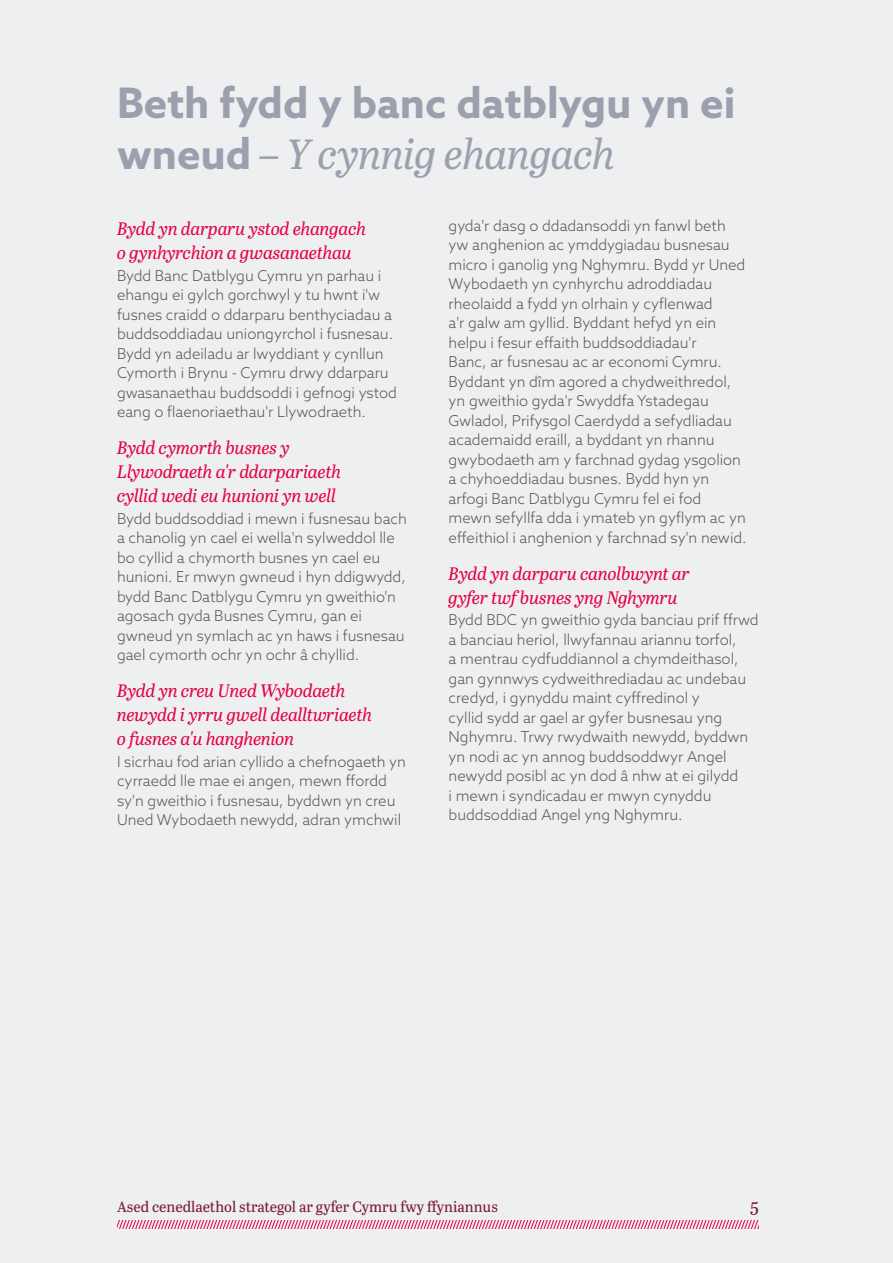
<style>
.page{position:relative;width:893px;height:1263px;background:#eeeff1}
.page>*{position:absolute;margin:0;border:0;box-sizing:border-box;transform-origin:0 0}
.t1{font:700 42px "Azo Sans";color:#9d9fae}
.t2{font:italic 42px "Abril Titling";letter-spacing:-.005em;color:#9d9fae}
.t3{font:italic 18px/24px "Abril Titling";letter-spacing:-.005em;color:#e40040}
.t4{font:18px "Abril Titling";color:#7b1b36}
.t5{font:300 15px/19.5px "Azo Sans";color:#575756}
.t6{font:15px "Abril Titling";color:#7b1b36}
.s1{font-family:"Azo Sans";font-weight:700;font-style:normal}
</style>
<div class="page">
<svg style="left:117px;top:1220px;width:642px;height:9px"></svg>
<h1 class="t1" style="left:117px;top:75px;width:620px">Beth fydd y banc datblygu yn ei</h1>
<h1 class="t2" style="left:117px;top:123px;width:499px"><span class="s1">wneud</span> – Y cynnig ehangach</h1>
<p class="t3" style="left:117px;top:216px;width:251px">Bydd yn darparu ystod ehangach o gynhyrchion a gwasanaethau</p>
<p class="t5" style="left:117px;top:266px;width:281px">Bydd Banc Datblygu Cymru yn parhau i ehangu ei gylch gorchwyl y tu hwnt i'w fusnes craidd o ddarparu benthyciadau a buddsoddiadau uniongyrchol i fusnesau.<br>Bydd yn adeiladu ar lwyddiant y cynllun Cymorth i Brynu - Cymru drwy ddarparu gwasanaethau buddsoddi i gefnogi ystod eang o flaenoriaethau'r Llywodraeth.</p>
<p class="t3" style="left:117px;top:435px;width:225px">Bydd cymorth busnes y<br>Llywodraeth a'r ddarpariaeth cyllid wedi eu hunioni yn well</p>
<p class="t5" style="left:117px;top:508px;width:291px">Bydd buddsoddiad i mewn i fusnesau bach a chanolig yn cael ei wella'n sylweddol lle bo cyllid a chymorth busnes yn cael eu hunioni. Er mwyn gwneud i hyn ddigwydd, bydd Banc Datblygu Cymru yn gweithio'n agosach gyda Busnes Cymru, gan ei gwneud yn symlach ac yn haws i fusnesau gael cymorth ochr yn ochr â chyllid.</p>
<p class="t3" style="left:117px;top:678px;width:257px">Bydd yn creu Uned Wybodaeth newydd i yrru gwell dealltwriaeth o fusnes a'u hanghenion</p>
<p class="t5" style="left:117px;top:751px;width:291px">I sicrhau fod arian cyllido a chefnogaeth yn cyrraedd lle mae ei angen, mewn ffordd sy'n gweithio i fusnesau, byddwn yn creu Uned Wybodaeth newydd, adran ymchwil</p>
<p class="t5" style="left:449px;top:215px;width:300px">gyda'r dasg o ddadansoddi yn fanwl beth yw anghenion ac ymddygiadau busnesau micro i ganolig yng Nghymru. Bydd yr Uned Wybodaeth yn cynhyrchu adroddiadau rheolaidd a fydd yn olrhain y cyflenwad<br>a'r galw am gyllid. Byddant hefyd yn ein helpu i fesur effaith buddsoddiadau'r<br>Banc, ar fusnesau ac ar economi Cymru.<br>Byddant yn dîm agored a chydweithredol, yn gweithio gyda'r Swyddfa Ystadegau Gwladol, Prifysgol Caerdydd a sefydliadau academaidd eraill, a byddant yn rhannu gwybodaeth am y farchnad gydag ysgolion a chyhoeddiadau busnes. Bydd hyn yn arfogi Banc Datblygu Cymru fel ei fod mewn sefyllfa dda i ymateb yn gyflym ac yn effeithiol i anghenion y farchnad sy'n newid.</p>
<p class="t3" style="left:449px;top:560px;width:243px">Bydd yn darparu canolbwynt ar gyfer twf busnes yng Nghymru</p>
<p class="t5" style="left:449px;top:610px;width:312px">Bydd BDC yn gweithio gyda banciau prif ffrwd a banciau heriol, llwyfannau ariannu torfol,<br>a mentrau cydfuddiannol a chymdeithasol, gan gynnwys cydweithrediadau ac undebau credyd, i gynyddu maint cyffredinol y<br>cyllid sydd ar gael ar gyfer busnesau yng Nghymru. Trwy rwydwaith newydd, byddwn yn nodi ac yn annog buddsoddwyr Angel newydd posibl ac yn dod â nhw at ei gilydd<br>i mewn i syndicadau er mwyn cynyddu buddsoddiad Angel yng Nghymru.</p>
<p class="t6" style="left:117px;top:1196px;width:382px">Ased cenedlaethol strategol ar gyfer Cymru fwy ffyniannus</p>
<p class="t4" style="left:750px;top:1192px;width:10px">5</p>
</div>
